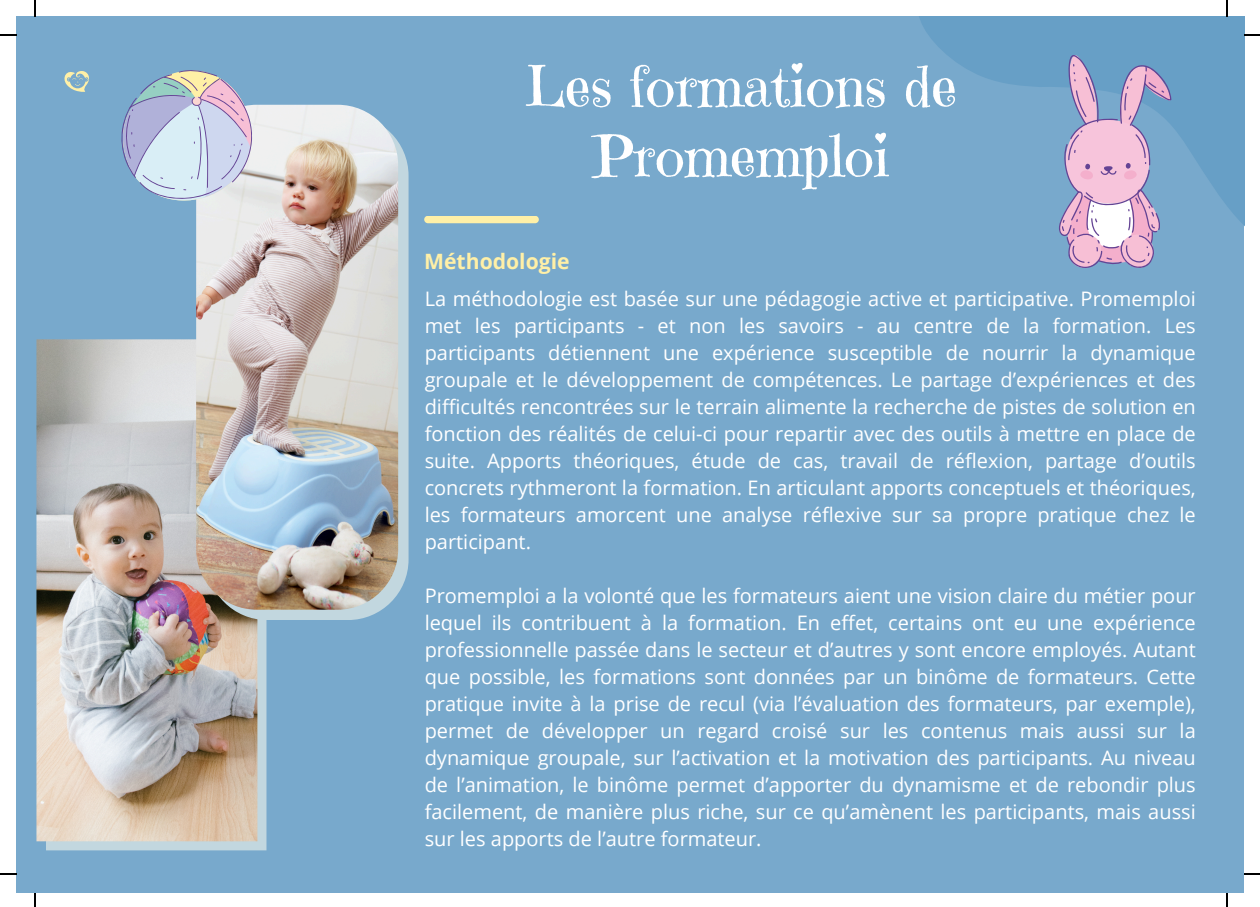
<style>
.page{position:relative;width:1260px;height:907px;background:#fff}
.page>*{position:absolute;margin:0;border:0;box-sizing:border-box;transform-origin:0 0}
.t1{font:56.4px/69.8px "Emilys Candy";color:#fff;text-align:center}
.t2{font:700 21.2px "Open Sans";color:#fff0a7}
.t3{font:20px/27px "Open Sans";color:#fff;text-align:justify}
</style>
<div class="page">
<div style="left:16px;top:16px;width:1228px;height:876px;background:#78a9cc"></div>
<svg style="left:64px;top:71px;width:25px;height:21px"></svg>
<svg style="left:45px;top:619px;width:221px;height:231px;background:#c2d5dc"></svg>
<img style="left:36px;top:339px;width:221px;height:502px">
<div style="left:206px;top:115px;width:202px;height:505px;background:#c2d7df;border-radius:61px"></div>
<img style="left:196px;top:105px;width:202px;height:504px;border-radius:61px">
<svg style="left:919px;top:16px;width:325px;height:209px"></svg>
<div style="left:424px;top:216px;width:114px;height:7px;background:#fff0a7;border-radius:4px"></div>
<svg style="left:121px;top:70px;width:131px;height:132px"></svg>
<svg style="left:1058px;top:54px;width:113px;height:214px"></svg>
<svg style="left:34px;top:0;width:2px;height:16px"></svg>
<svg style="left:0;top:34px;width:16px;height:2px"></svg>
<svg style="left:1226px;top:0;width:1px;height:16px"></svg>
<svg style="left:1244px;top:34px;width:15px;height:2px"></svg>
<svg style="left:34px;top:892px;width:2px;height:15px"></svg>
<svg style="left:0;top:873px;width:16px;height:1px"></svg>
<svg style="left:1226px;top:892px;width:1px;height:15px"></svg>
<svg style="left:1244px;top:873px;width:15px;height:1px"></svg>
<p class="t1" style="left:525px;top:52px;width:433px">Les formations de<br>Promemploi</p>
<p class="t2" style="left:424px;top:246px;width:147px">Méthodologie</p>
<p class="t3" style="left:424px;top:285px;width:772px">La méthodologie est basée sur une pédagogie active et participative. Promemploi met les participants - et non les savoirs - au centre de la formation. Les participants détiennent une expérience susceptible de nourrir la dynamique groupale et le développement de compétences. Le partage d’expériences et des difficultés rencontrées sur le terrain alimente la recherche de pistes de solution en fonction des réalités de celui-ci pour repartir avec des outils à mettre en place de suite. Apports théoriques, étude de cas, travail de réflexion, partage d’outils concrets rythmeront la formation. En articulant apports conceptuels et théoriques, les formateurs amorcent une analyse réflexive sur sa propre pratique chez le participant.</p>
<p class="t3" style="left:424px;top:582px;width:772px">Promemploi a la volonté que les formateurs aient une vision claire du métier pour lequel ils contribuent à la formation. En effet, certains ont eu une expérience professionnelle passée dans le secteur et d’autres y sont encore employés. Autant que possible, les formations sont données par un binôme de formateurs. Cette pratique invite à la prise de recul (via l’évaluation des formateurs, par exemple), permet de développer un regard croisé sur les contenus mais aussi sur la dynamique groupale, sur l’activation et la motivation des participants. Au niveau de l’animation, le binôme permet d’apporter du dynamisme et de rebondir plus facilement, de manière plus riche, sur ce qu’amènent les participants, mais aussi sur les apports de l’autre formateur.</p>
</div>
